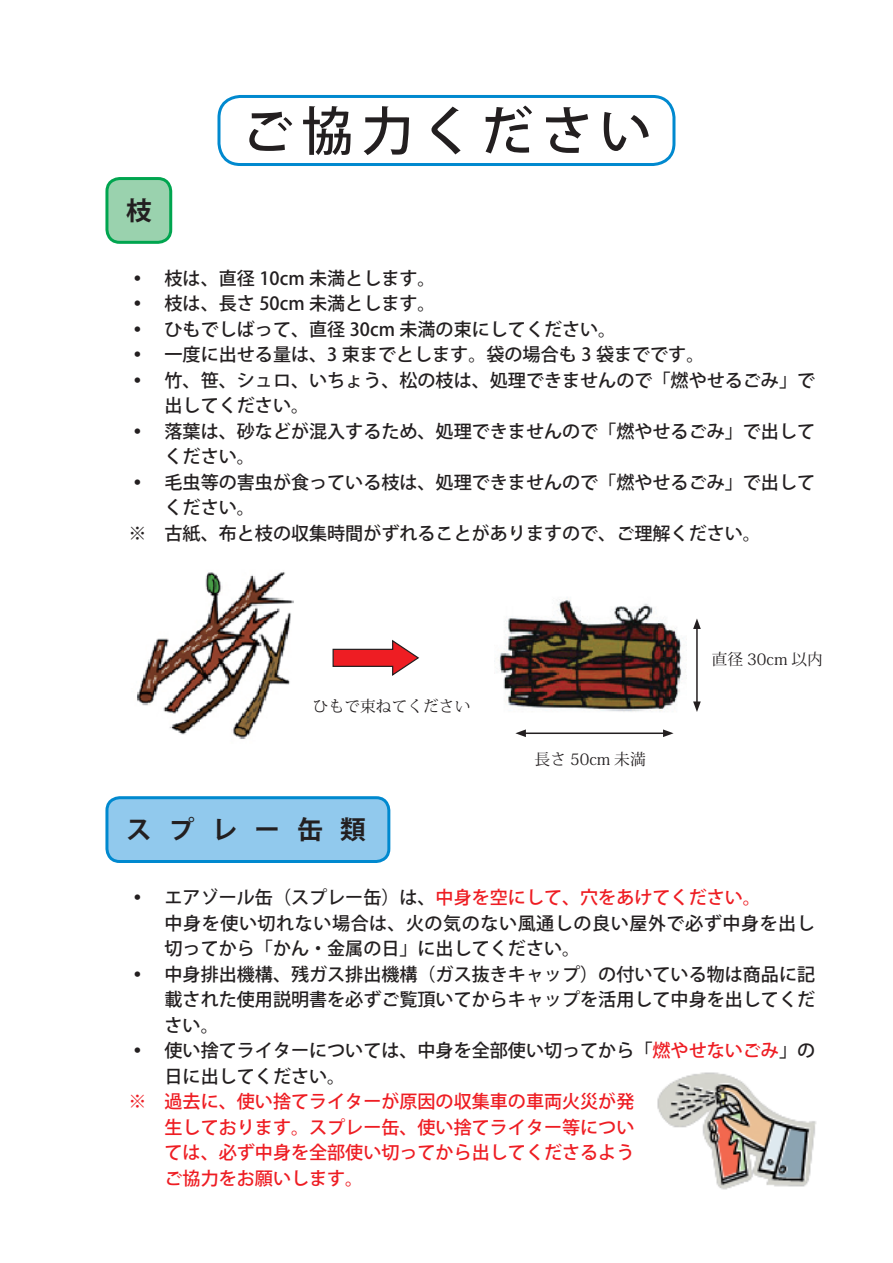
<style>
.page{position:relative;width:893px;height:1263px;background:#fff}
.page>*{position:absolute;margin:0;border:0;box-sizing:border-box;transform-origin:0 0}
.t1{font:500 52.05px "Koz Go Pr 6 N";letter-spacing:.15em;color:#231f20}
.t2{font:700 25.5px "Koz Go Pr 6 N";letter-spacing:.68em;color:#231f20}
.t3{font:500 18px/25.5px "Koz Go Pr 6 N";color:#231f20}
.t4{font:500 18px/25.5px "Koz Go Pr 6 N";color:#ee1d23;text-align:justify}
.t5{font:15.75px "Koz Min Pro";color:#231f20}
.s1{color:#ee1d23}
</style>
<div class="page">
<div style="left:217px;top:95px;width:458px;height:71px;border:3px solid #0089cf;border-radius:21px"></div>
<div style="left:107px;top:179px;width:64px;height:63px;background:#9ad2ae;border-radius:13px"></div>
<div style="left:105px;top:177px;width:67px;height:67px;border:3px solid #00a54f;border-radius:13px"></div>
<div style="left:107px;top:798px;width:282px;height:63px;background:#91c9ed;border-radius:13px"></div>
<div style="left:105px;top:796px;width:285px;height:67px;border:3px solid #0089cf;border-radius:13px"></div>
<img style="left:657px;top:1072px;width:160px;height:118px">
<img style="left:137px;top:572px;width:157px;height:167px">
<img style="left:499px;top:597px;width:188px;height:115px">
<svg style="left:332px;top:639px;width:87px;height:37px"></svg>
<hr style="left:524px;top:732px;width:141px;height:2px;background:#231f20">
<svg style="left:515px;top:729px;width:11px;height:8px"></svg>
<svg style="left:663px;top:729px;width:11px;height:8px"></svg>
<hr style="left:696px;top:627px;width:2px;height:77px;background:#231f20">
<svg style="left:693px;top:701px;width:8px;height:11px"></svg>
<svg style="left:693px;top:618px;width:8px;height:11px"></svg>
<h2 class="t2" style="left:126px;top:196px;width:27px">枝</h2>
<h1 class="t1" style="left:241px;top:102px;width:411px">ご協力ください</h1>
<p class="t3" style="left:128px;top:266px;width:309px">•　枝は、直径 10cm 未満とします。</p>
<p class="t3" style="left:128px;top:291px;width:309px">•　枝は、長さ 50cm 未満とします。</p>
<p class="t3" style="left:128px;top:317px;width:489px">•　ひもでしばって、直径 30cm 未満の束にしてください。</p>
<p class="t3" style="left:128px;top:342px;width:577px">•　一度に出せる量は、3 束までとします。袋の場合も 3 袋までです。</p>
<p class="t3" style="left:128px;top:368px;width:688px">•　竹、笹、シュロ、いちょう、松の枝は、処理できませんので「燃やせるごみ」で</p>
<p class="t3" style="left:165px;top:393px;width:146px">出してください。</p>
<p class="t3" style="left:128px;top:419px;width:688px">•　落葉は、砂などが混入するため、処理できませんので「燃やせるごみ」で出して</p>
<p class="t3" style="left:165px;top:444px;width:92px">ください。</p>
<p class="t3" style="left:128px;top:470px;width:688px">•　毛虫等の害虫が食っている枝は、処理できませんので「燃やせるごみ」で出して</p>
<p class="t3" style="left:165px;top:495px;width:92px">ください。</p>
<p class="t3" style="left:128px;top:521px;width:634px">※　古紙、布と枝の収集時間がずれることがありますので、ご理解ください。</p>
<p class="t5" style="left:313px;top:695px;width:159px">ひもで束ねてください</p>
<h2 class="t2" style="left:126px;top:815px;width:241px">スプレー缶類</h2>
<p class="t5" style="left:535px;top:748px;width:113px">長さ 50cm 未満</p>
<p class="t5" style="left:712px;top:648px;width:113px">直径 30cm 以内</p>
<p class="t3" style="left:165px;top:885px;width:652px;text-indent:-36px">• エアゾール缶（スプレー缶）は、<span class="s1">中身を空にして、穴をあけてください。<br></span>中身を使い切れない場合は、火の気のない風通しの良い屋外で必ず中身を出し切ってから「かん・金属の日」に出してください。</p>
<p class="t3" style="left:165px;top:961px;width:652px;text-align:justify;text-indent:-36px">• 中身排出機構、残ガス排出機構（ガス抜きキャップ）の付いている物は商品に記載された使用説明書を必ずご覧頂いてからキャップを活用して中身を出してください。</p>
<p class="t3" style="left:165px;top:1038px;width:652px;text-indent:-36px">• 使い捨てライターについては、中身を全部使い切ってから「<span class="s1">燃やせないごみ</span>」の日に出してください。</p>
<p class="t4" style="left:165px;top:1089px;width:471px;text-indent:-36px">※ 過去に、使い捨てライターが原因の収集車の車両火災が発生しております。スプレー缶、使い捨てライター等については、必ず中身を全部使い切ってから出してくださるようご協力をお願いします。</p>
</div>
